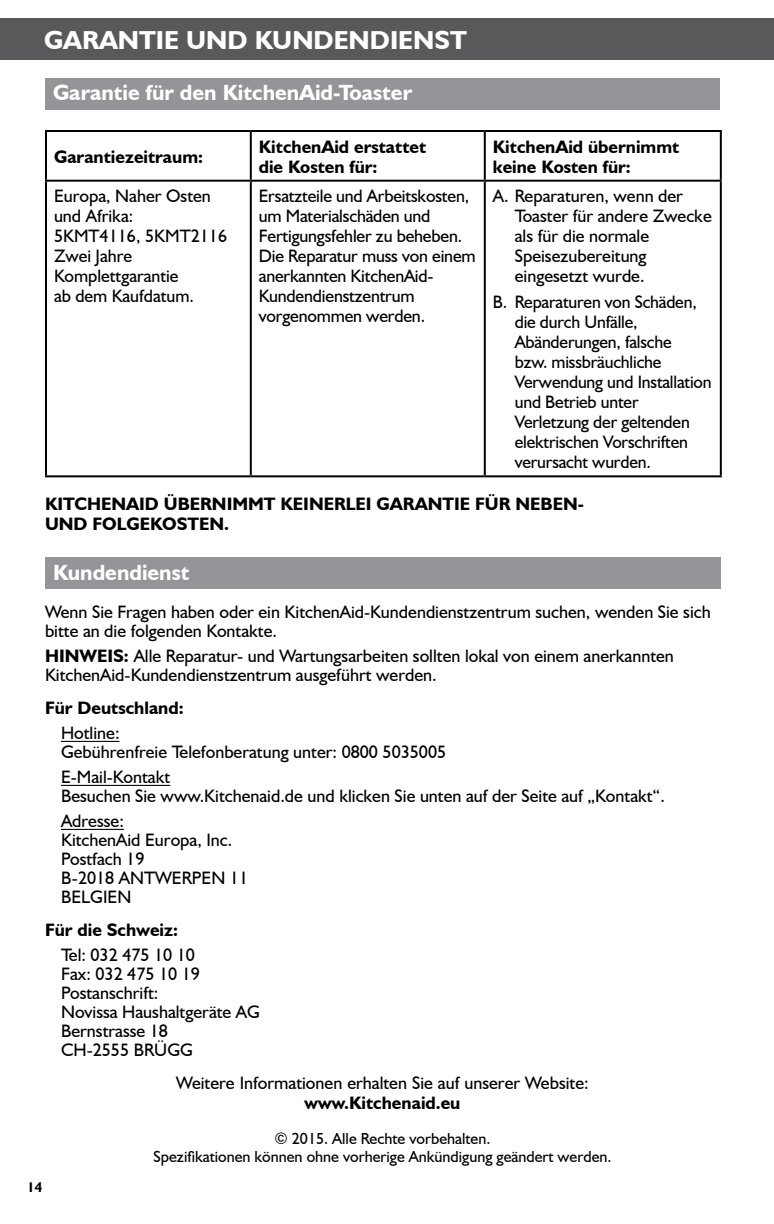
<style>
.page{position:relative;width:774px;height:1224px;background:#fff}
.page>*{position:absolute;margin:0;border:0;box-sizing:border-box;transform-origin:0 0}
.t1{font:700 26px "Humanist 521 BT";color:#fff}
.t2{font:700 22px "Humanist 521 BT";color:#fff}
.t3{font:18px/20px "Humanist 521 BT";color:#000}
.t4{font:700 18px/20px "Humanist 521 BT";color:#000}
.t5{font:16px/18px "Humanist 521 BT";color:#000;text-align:center}
.t6{font:700 14px "Humanist 521 BT";color:#000}
.s1{font-weight:700}
</style>
<div class="page">
<div style="left:45px;top:78px;width:674px;height:32px;background:#939598"></div>
<div style="left:45px;top:557px;width:676px;height:32px;background:#939598"></div>
<hr style="left:45px;top:130px;width:206px;height:2px;background:#000">
<hr style="left:45px;top:132px;width:2px;height:48px;background:#000">
<hr style="left:251px;top:130px;width:234px;height:2px;background:#000">
<hr style="left:250px;top:132px;width:2px;height:48px;background:#000">
<hr style="left:485px;top:130px;width:237px;height:2px;background:#000">
<hr style="left:484px;top:132px;width:2px;height:48px;background:#000">
<hr style="left:720px;top:132px;width:2px;height:48px;background:#000">
<hr style="left:45px;top:180px;width:206px;height:2px;background:#000">
<hr style="left:45px;top:182px;width:2px;height:293px;background:#000">
<hr style="left:251px;top:180px;width:234px;height:2px;background:#000">
<hr style="left:250px;top:182px;width:2px;height:293px;background:#000">
<hr style="left:485px;top:180px;width:237px;height:2px;background:#000">
<hr style="left:484px;top:182px;width:2px;height:293px;background:#000">
<hr style="left:720px;top:182px;width:2px;height:293px;background:#000">
<hr style="left:45px;top:475px;width:206px;height:2px;background:#000">
<hr style="left:251px;top:475px;width:234px;height:2px;background:#000">
<hr style="left:485px;top:475px;width:237px;height:2px;background:#000">
<hr style="left:61px;top:741px;width:59px;height:1px;background:#000">
<hr style="left:61px;top:785px;width:109px;height:1px;background:#000">
<hr style="left:61px;top:829px;width:63px;height:1px;background:#000">
<div style="left:0;top:18px;width:774px;height:42px;background:#58595b"></div>
<h1 class="t1" style="left:44px;top:24px;width:424px">GARANTIE UND KUNDENDIENST</h1>
<p class="t2" style="left:53px;top:79px;width:361px">Garantie für den KitchenAid-Toaster</p>
<p class="t4" style="left:54px;top:146px;width:151px">Garantiezeitraum:</p>
<p class="t4" style="left:259px;top:136px;width:169px">KitchenAid erstattet die Kosten für:</p>
<p class="t4" style="left:493px;top:136px;width:188px">KitchenAid übernimmt keine Kosten für:</p>
<p class="t3" style="left:54px;top:186px;width:175px">Europa, Naher Osten und Afrika:<br>5KMT4116, 5KMT2116<br>Zwei Jahre<br>Komplettgarantie<br>ab dem Kaufdatum.</p>
<p class="t3" style="left:259px;top:186px;width:218px">Ersatzteile und Arbeitskosten, um Materialschäden und<br>Fertigungsfehler zu beheben.<br>Die Reparatur muss von einem anerkannten KitchenAid-<br>Kundendienstzentrum vorgenommen werden.</p>
<p class="t3" style="left:515px;top:186px;width:199px;text-indent:-22px">A. Reparaturen, wenn der<br>Toaster für andere Zwecke als für die normale<br>Speisezubereitung eingesetzt wurde.</p>
<p class="t3" style="left:515px;top:292px;width:198px;text-indent:-22px">B. Reparaturen von Schäden, die durch Unfälle,<br>Abänderungen, falsche<br>bzw. missbräuchliche<br>Verwendung und Installation und Betrieb unter<br>Verletzung der geltenden elektrischen Vorschriften verursacht wurden.</p>
<p class="t4" style="left:45px;top:494px;width:540px">KITCHENAID ÜBERNIMMT KEINERLEI GARANTIE FÜR NEBEN-<br>UND FOLGEKOSTEN.</p>
<p class="t2" style="left:53px;top:558px;width:138px">Kundendienst</p>
<p class="t3" style="left:45px;top:602px;width:667px;line-height:19px">Wenn Sie Fragen haben oder ein KitchenAid-Kundendienstzentrum suchen, wenden Sie sich bitte an die folgenden Kontakte.</p>
<p class="t3" style="left:45px;top:646px;width:630px;line-height:19px"><span class="s1">HINWEIS:</span> Alle Reparatur- und Wartungsarbeiten sollten lokal von einem anerkannten<br>KitchenAid-Kundendienstzentrum ausgeführt werden.</p>
<p class="t4" style="left:45px;top:698px;width:140px">Für Deutschland:</p>
<p class="t3" style="left:61px;top:723px;width:387px;line-height:19px">Hotline:<br>Gebührenfreie Telefonberatung unter: 0800 5035005</p>
<p class="t3" style="left:61px;top:767px;width:605px;line-height:19px">E-Mail-Kontakt<br>Besuchen Sie www.Kitchenaid.de und klicken Sie unten auf der Seite auf „Kontakt“.</p>
<p class="t3" style="left:61px;top:811px;width:189px;line-height:19px">Adresse:<br>KitchenAid Europa, Inc.<br>Postfach 19<br>B-2018 ANTWERPEN 11<br>BELGIEN</p>
<p class="t4" style="left:45px;top:920px;width:134px">Für die Schweiz:</p>
<p class="t3" style="left:61px;top:945px;width:200px;line-height:19px">Tel: 032 475 10 10<br>Fax: 032 475 10 19<br>Postanschrift:<br>Novissa Haushaltgeräte AG<br>Bernstrasse 18<br>CH-2555 BRÜGG</p>
<p class="t3" style="left:176px;top:1073px;width:414px">Weitere Informationen erhalten Sie auf unserer Website:</p>
<p class="t4" style="left:305px;top:1093px;width:157px">www.Kitchenaid.eu</p>
<p class="t6" style="left:27px;top:1178px;width:17px">14</p>
<p class="t5" style="left:154px;top:1129px;width:460px">© 2015. Alle Rechte vorbehalten.<br>Spezifikationen können ohne vorherige Ankündigung geändert werden.</p>
</div>
